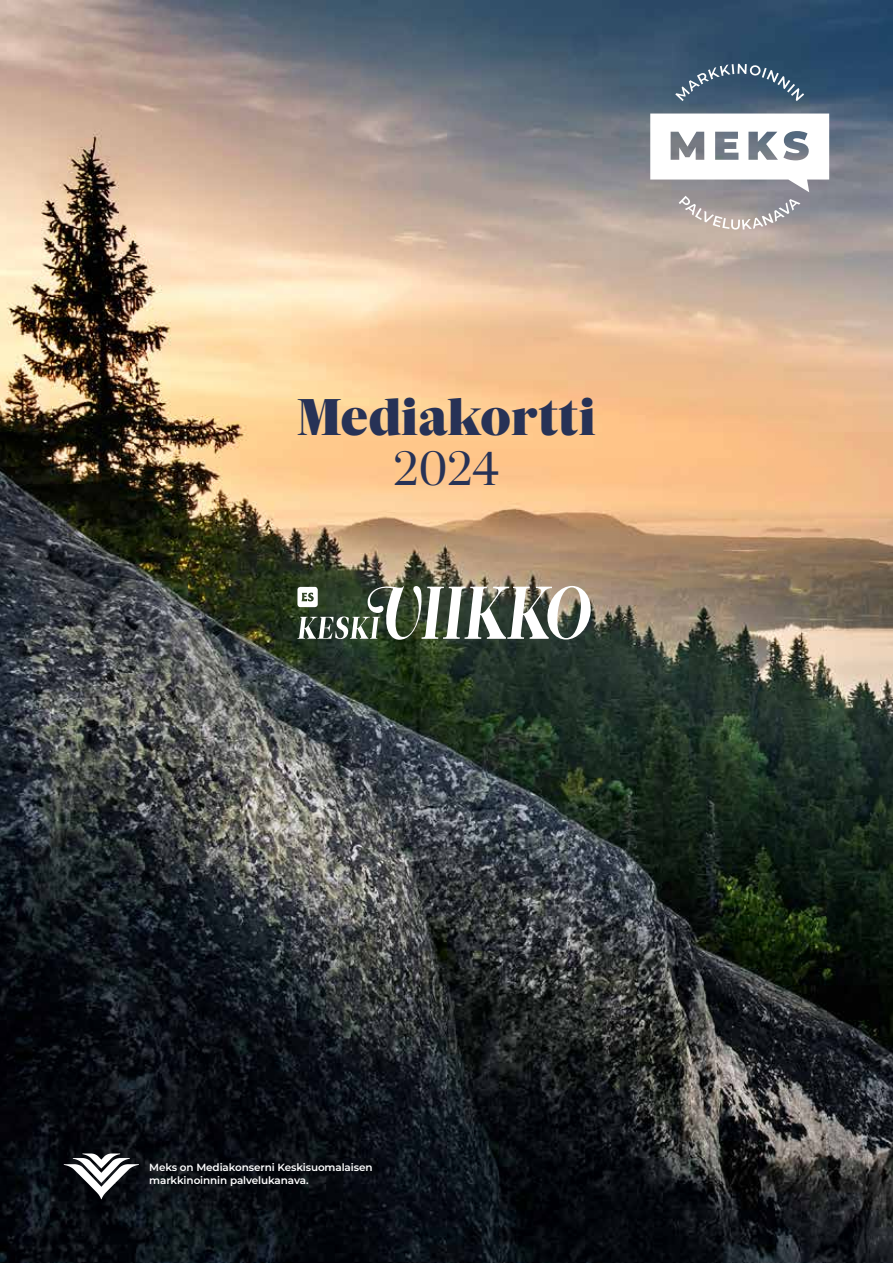
<style>
.page{position:relative;width:893px;height:1263px;background:#fff}
.page>*{position:absolute;margin:0;border:0;box-sizing:border-box;transform-origin:0 0}
.t1{font:900 49.5px "Majrit Bn";color:#273256}
.t2{font:49.5px "Majrit Bn";color:#273256}
.t3{font:600 10.5px/13px "Montserrat";letter-spacing:-.01em;color:#fff}
</style>
<div class="page">
<img style="left:0;top:0;width:893px;height:1263px">
<svg style="left:675px;top:64px;width:129px;height:37px;background:#4c667e"></svg>
<svg style="left:650px;top:114px;width:179px;height:116px"></svg>
<svg style="left:64px;top:1153px;width:178px;height:46px;background:#2e3035"></svg>
<svg style="left:297px;top:582px;width:295px;height:58px"></svg>
<h1 class="t1" style="left:297px;top:384px;width:300px">Mediakortti</h1>
<h1 class="t2" style="left:393px;top:437px;width:109px">2024</h1>
<p class="t3" style="left:149px;top:1160px;width:225px">Meks on Mediakonserni Keskisuomalaisen markkinoinnin palvelukanava.</p>
</div>
